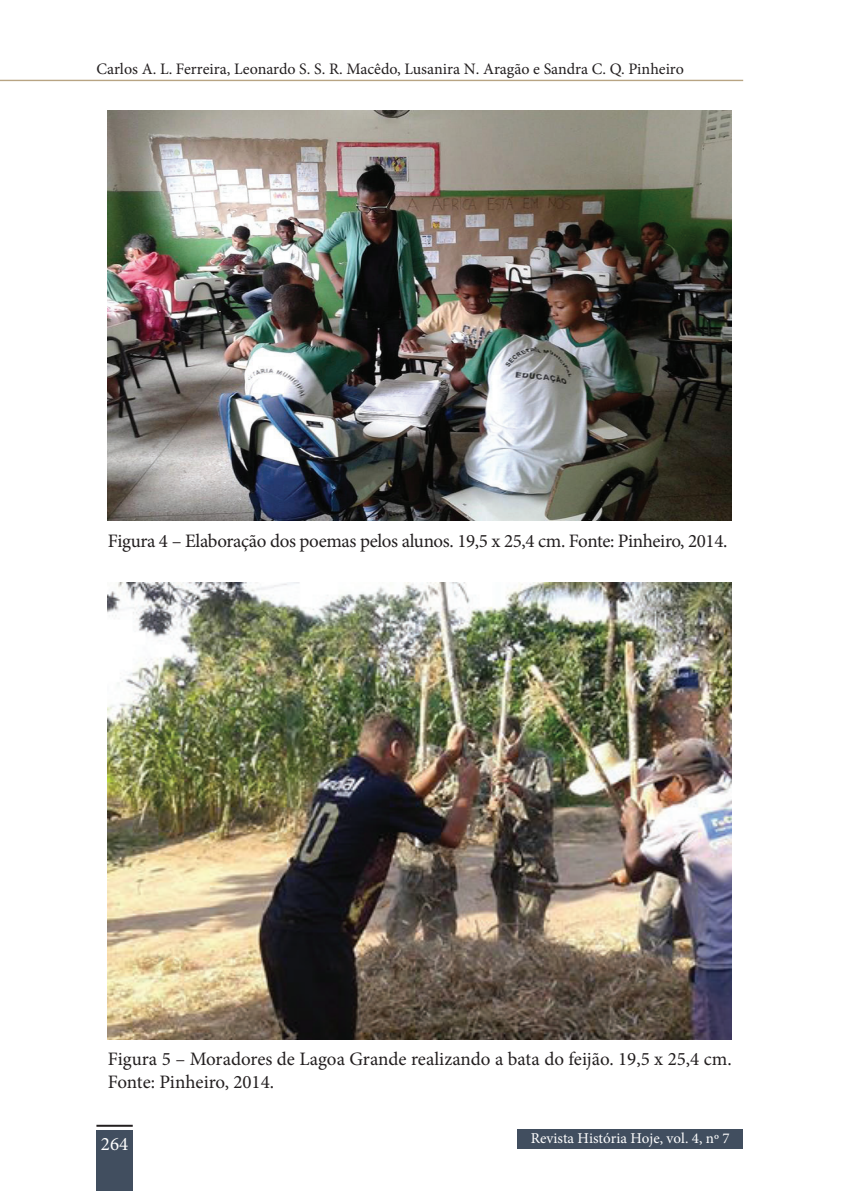
<style>
.page{position:relative;width:851px;height:1191px;background:#fff}
.page>*{position:absolute;margin:0;border:0;box-sizing:border-box;transform-origin:0 0}
.t1{font:19px/23px "Minion Pro";letter-spacing:-.01em;color:#231f20}
.t2{font:19px "Minion Pro";color:#fff}
.t3{font:16px "Minion Pro";letter-spacing:-.005em;color:#231f20}
.t4{font:15px "Minion Pro";color:#fff}
</style>
<div class="page">
<div style="left:517px;top:1129px;width:226px;height:20px;background:#414e5f"></div>
<hr style="left:0;top:80px;width:743px;height:1px;background:#b8a483">
<div style="left:96px;top:1130px;width:37px;height:61px;background:#414e5f"></div>
<hr style="left:96px;top:1124px;width:37px;height:2px;background:#231f20">
<img style="left:108px;top:111px;width:623px;height:410px">
<img style="left:108px;top:582px;width:623px;height:457px">
<p class="t3" style="left:96px;top:58px;width:589px">Carlos A. L. Ferreira, Leonardo S. S. R. Macêdo, Lusanira N. Aragão e Sandra C. Q. Pinheiro</p>
<p class="t1" style="left:108px;top:530px;width:621px">Figura 4 – Elaboração dos poemas pelos alunos. 19,5 x 25,4 cm. Fonte: Pinheiro, 2014.</p>
<p class="t1" style="left:108px;top:1047px;width:625px">Figura 5 – Moradores de Lagoa Grande realizando a bata do feijão. 19,5 x 25,4 cm.<br>Fonte: Pinheiro, 2014.</p>
<p class="t2" style="left:101px;top:1131px;width:29px">264</p>
<p class="t4" style="left:530px;top:1128px;width:200px">Revista História Hoje, vol. 4, nº 7</p>
</div>
